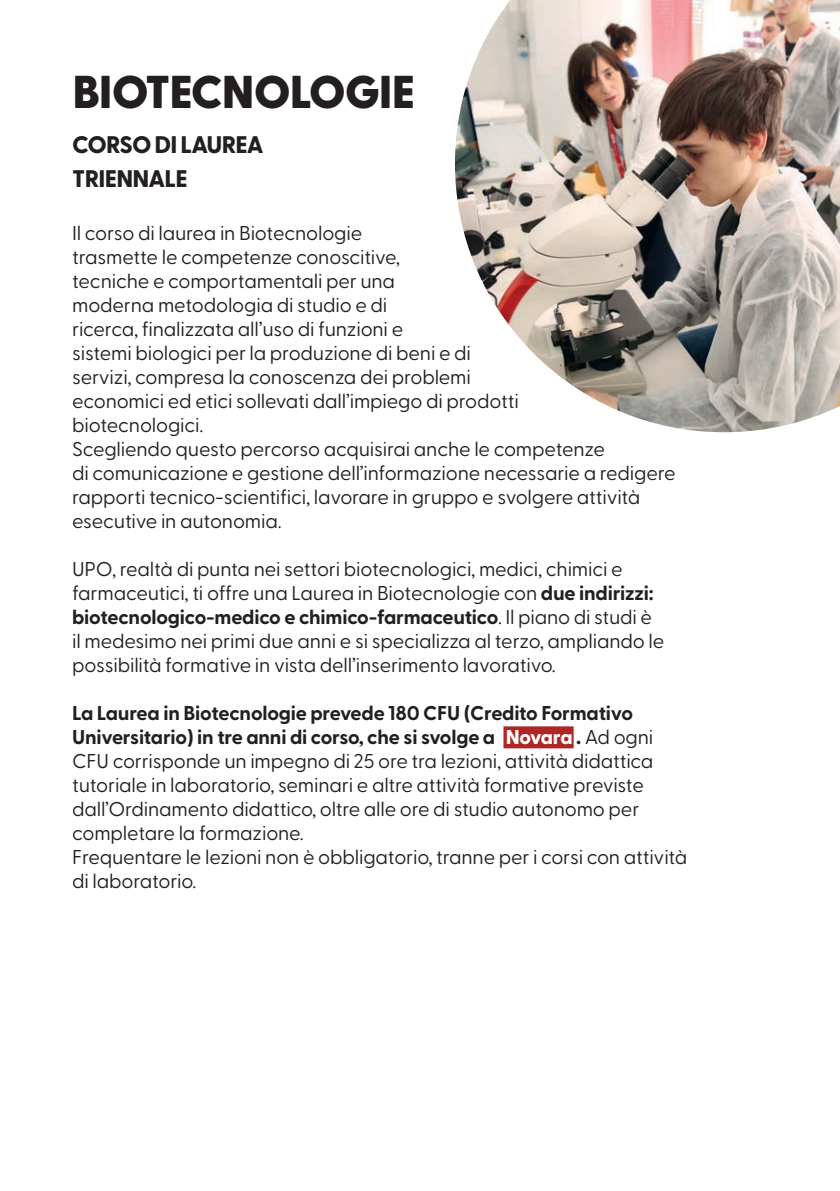
<style>
.page{position:relative;width:840px;height:1191px;background:#fff}
.page>*{position:absolute;margin:0;border:0;box-sizing:border-box;transform-origin:0 0}
.t1{font:800 46px "Greycliff CF";letter-spacing:-.02em;color:#231f20}
.t2{font:800 24px/33.6px "Greycliff CF";letter-spacing:-.03em;color:#231f20}
.t3{font:20px/24px "Greycliff CF";letter-spacing:-.01em;color:#231f20}
.s1{font-weight:700}
.s2{font-weight:800;color:#fff}
.s3{font-weight:800}
</style>
<div class="page">
<div style="left:503px;top:726px;width:70px;height:22px;background:#af2724"></div>
<img style="left:454px;top:0;width:385px;height:432px">
<h1 class="t1" style="left:72px;top:57px;width:344px">BIOTECNOLOGIE</h1>
<p class="t2" style="left:72px;top:127px;width:193px">CORSO DI LAUREA<br>TRIENNALE</p>
<p class="t3" style="left:72px;top:219px;width:604px">Il corso di laurea in Biotecnologie<br>trasmette le competenze conoscitive,<br>tecniche e comportamentali per una<br>moderna metodologia di studio e di<br>ricerca, finalizzata all’uso di funzioni e<br>sistemi biologici per la produzione di beni e di<br>servizi, compresa la conoscenza dei problemi<br>economici ed etici sollevati dall’impiego di prodotti<br>biotecnologici.<br>Scegliendo questo percorso acquisirai anche le competenze<br>di comunicazione e gestione dell’informazione necessarie a redigere rapporti tecnico-scientifici, lavorare in gruppo e svolgere attività esecutive in autonomia.</p>
<p class="t3" style="left:72px;top:555px;width:593px">UPO, realtà di punta nei settori biotecnologici, medici, chimici e farmaceutici, ti offre una Laurea in Biotecnologie con <span class="s1">due indirizzi: biotecnologico-medico e chimico-farmaceutico</span>. Il piano di studi è il medesimo nei primi due anni e si specializza al terzo, ampliando le possibilità formative in vista dell’inserimento lavorativo.</p>
<p class="t3" style="left:72px;top:699px;width:616px"><span class="s1">La Laurea in Biotecnologie prevede 180 CFU (Credito Formativo Universitario) in tre anni di corso, che si svolge a</span> <span class="s2">Novara</span> <span class="s3">.</span> Ad ogni CFU corrisponde un impegno di 25 ore tra lezioni, attività didattica tutoriale in laboratorio, seminari e altre attività formative previste dall’Ordinamento didattico, oltre alle ore di studio autonomo per completare la formazione.<br>Frequentare le lezioni non è obbligatorio, tranne per i corsi con attività di laboratorio.</p>
</div>
